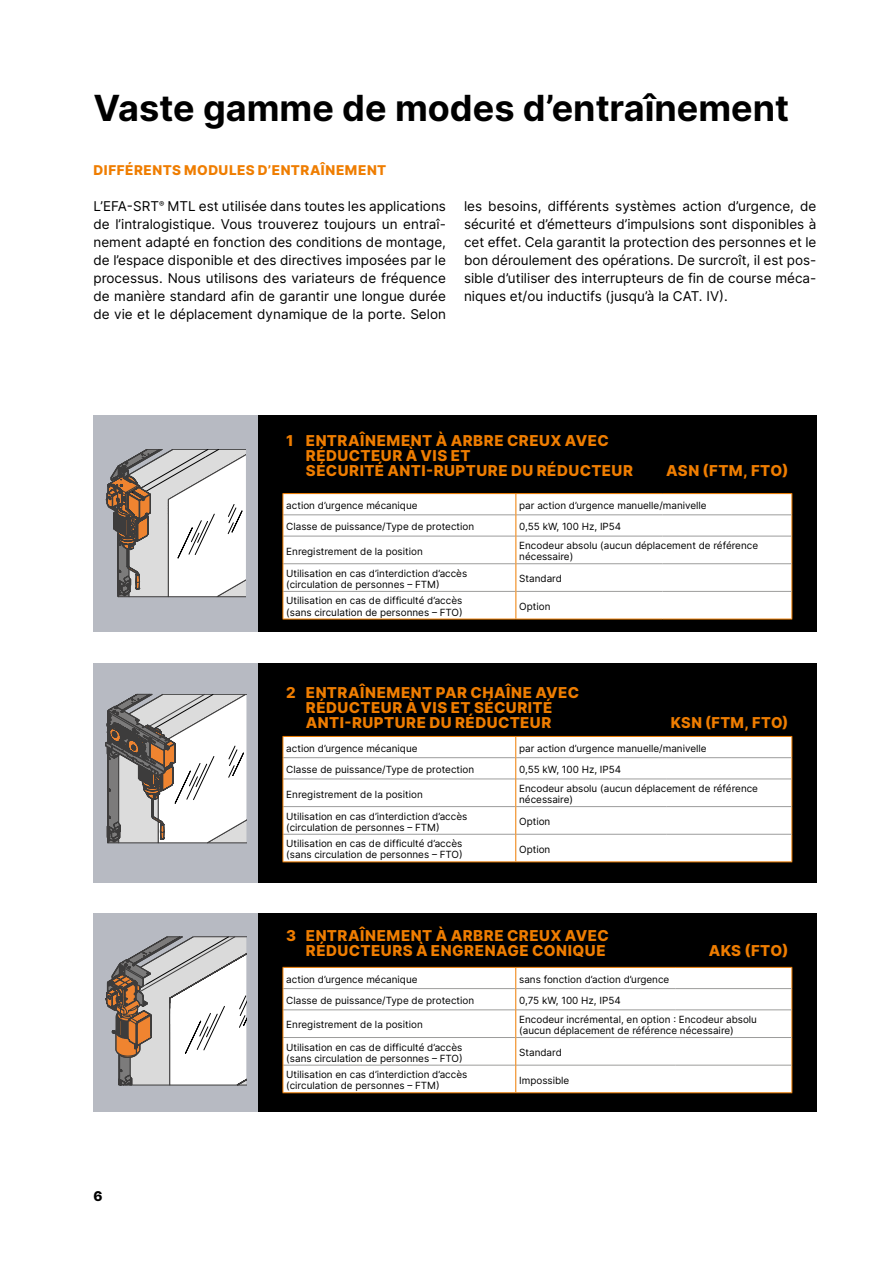
<style>
.page{position:relative;width:893px;height:1263px;background:#fff}
.page>*{position:absolute;margin:0;border:0;box-sizing:border-box;transform-origin:0 0}
.t1{font:700 36px "Inter";color:#000}
.t2{font:800 15px/15px "Inter";letter-spacing:.03em;color:#ef7d00;text-align:right}
.t3{font:13.5px/18px "Inter";color:#000;text-align:justify}
.t4{font:800 13.5px "Inter";letter-spacing:.04em;color:#ef7d00}
.t5{font:800 13.5px "Inter";color:#000}
.t6{font:9.9px/11.2px "Inter";color:#000}
</style>
<div class="page">
<div style="left:258px;top:913px;width:558px;height:198px;background:#000"></div>
<div style="left:94px;top:913px;width:164px;height:198px;background:#b7bac2"></div>
<svg style="left:105px;top:936px;width:141px;height:149px;background:#cac5c1"></svg>
<div style="left:284px;top:968px;width:507px;height:124px;background:#fff"></div>
<svg style="left:791px;top:968px;width:1px;height:124px"></svg>
<hr style="left:283px;top:988px;width:232px;height:1px;background:#9d9d9c">
<hr style="left:516px;top:988px;width:160px;height:1px;background:#9d9d9c">
<hr style="left:676px;top:988px;width:115px;height:1px;background:#9d9d9c">
<hr style="left:283px;top:1037px;width:232px;height:1px;background:#9d9d9c">
<hr style="left:516px;top:1037px;width:160px;height:1px;background:#9d9d9c">
<hr style="left:676px;top:1037px;width:115px;height:1px;background:#9d9d9c">
<hr style="left:283px;top:1065px;width:232px;height:1px;background:#9d9d9c">
<hr style="left:516px;top:1065px;width:160px;height:1px;background:#9d9d9c">
<hr style="left:676px;top:1065px;width:115px;height:1px;background:#9d9d9c">
<hr style="left:283px;top:1009px;width:232px;height:1px;background:#9d9d9c">
<hr style="left:516px;top:1009px;width:160px;height:1px;background:#9d9d9c">
<hr style="left:676px;top:1009px;width:115px;height:1px;background:#9d9d9c">
<hr style="left:283px;top:967px;width:233px;height:1px;background:#ef7d00">
<hr style="left:516px;top:967px;width:160px;height:1px;background:#ef7d00">
<hr style="left:676px;top:967px;width:116px;height:1px;background:#ef7d00">
<svg style="left:515px;top:968px;width:1px;height:124px"></svg>
<svg style="left:283px;top:968px;width:1px;height:124px"></svg>
<hr style="left:283px;top:1092px;width:233px;height:1px;background:#ef7d00">
<hr style="left:516px;top:1092px;width:160px;height:1px;background:#ef7d00">
<hr style="left:676px;top:1092px;width:116px;height:1px;background:#ef7d00">
<div style="left:258px;top:415px;width:558px;height:216px;background:#000"></div>
<div style="left:94px;top:415px;width:164px;height:216px;background:#b7bac2"></div>
<svg style="left:105px;top:449px;width:141px;height:149px;background:#cbc7c4"></svg>
<div style="left:284px;top:494px;width:507px;height:125px;background:#fff"></div>
<svg style="left:791px;top:494px;width:1px;height:125px"></svg>
<hr style="left:283px;top:514px;width:232px;height:1px;background:#9d9d9c">
<hr style="left:516px;top:514px;width:147px;height:1px;background:#9d9d9c">
<hr style="left:663px;top:514px;width:128px;height:1px;background:#9d9d9c">
<hr style="left:283px;top:563px;width:232px;height:1px;background:#9d9d9c">
<hr style="left:516px;top:563px;width:147px;height:1px;background:#9d9d9c">
<hr style="left:663px;top:563px;width:128px;height:1px;background:#9d9d9c">
<hr style="left:283px;top:591px;width:232px;height:1px;background:#9d9d9c">
<hr style="left:516px;top:591px;width:147px;height:1px;background:#9d9d9c">
<hr style="left:663px;top:591px;width:128px;height:1px;background:#9d9d9c">
<hr style="left:283px;top:536px;width:232px;height:1px;background:#9d9d9c">
<hr style="left:516px;top:536px;width:147px;height:1px;background:#9d9d9c">
<hr style="left:663px;top:536px;width:128px;height:1px;background:#9d9d9c">
<hr style="left:283px;top:493px;width:233px;height:1px;background:#ef7d00">
<hr style="left:516px;top:493px;width:147px;height:1px;background:#ef7d00">
<hr style="left:663px;top:493px;width:129px;height:1px;background:#ef7d00">
<svg style="left:515px;top:494px;width:1px;height:125px"></svg>
<svg style="left:283px;top:494px;width:1px;height:125px"></svg>
<hr style="left:283px;top:619px;width:233px;height:1px;background:#ef7d00">
<hr style="left:516px;top:619px;width:147px;height:1px;background:#ef7d00">
<hr style="left:663px;top:619px;width:129px;height:1px;background:#ef7d00">
<div style="left:258px;top:663px;width:558px;height:219px;background:#000"></div>
<div style="left:94px;top:663px;width:164px;height:219px;background:#b7bac2"></div>
<svg style="left:105px;top:694px;width:141px;height:150px;background:#c4c1be"></svg>
<div style="left:284px;top:737px;width:507px;height:124px;background:#fff"></div>
<svg style="left:791px;top:737px;width:1px;height:124px"></svg>
<hr style="left:283px;top:757px;width:232px;height:1px;background:#9d9d9c">
<hr style="left:516px;top:757px;width:151px;height:1px;background:#9d9d9c">
<hr style="left:667px;top:757px;width:124px;height:1px;background:#9d9d9c">
<hr style="left:283px;top:806px;width:232px;height:1px;background:#9d9d9c">
<hr style="left:516px;top:806px;width:151px;height:1px;background:#9d9d9c">
<hr style="left:667px;top:806px;width:124px;height:1px;background:#9d9d9c">
<hr style="left:283px;top:834px;width:232px;height:1px;background:#9d9d9c">
<hr style="left:516px;top:834px;width:151px;height:1px;background:#9d9d9c">
<hr style="left:667px;top:834px;width:124px;height:1px;background:#9d9d9c">
<hr style="left:283px;top:778px;width:232px;height:1px;background:#9d9d9c">
<hr style="left:516px;top:778px;width:151px;height:1px;background:#9d9d9c">
<hr style="left:667px;top:778px;width:124px;height:1px;background:#9d9d9c">
<hr style="left:283px;top:736px;width:233px;height:1px;background:#ef7d00">
<hr style="left:516px;top:736px;width:151px;height:1px;background:#ef7d00">
<hr style="left:667px;top:736px;width:125px;height:1px;background:#ef7d00">
<svg style="left:515px;top:737px;width:1px;height:124px"></svg>
<svg style="left:283px;top:737px;width:1px;height:124px"></svg>
<hr style="left:283px;top:861px;width:233px;height:1px;background:#ef7d00">
<hr style="left:516px;top:861px;width:151px;height:1px;background:#ef7d00">
<hr style="left:667px;top:861px;width:125px;height:1px;background:#ef7d00">
<h1 class="t1" style="left:94px;top:81px;width:697px">Vaste gamme de modes d’entraînement</h1>
<h3 class="t4" style="left:94px;top:160px;width:294px">DIFFÉRENTS MODULES D’ENTRAÎNEMENT</h3>
<p class="t3" style="left:94px;top:197px;width:354px">L’EFA-SRT<sup>®</sup> MTL est utilisée dans toutes les applications de l’intralogistique. Vous trouverez toujours un entraî&shy;nement adapté en fonction des conditions de montage, de l’espace disponible et des directives imposées par le processus. Nous utilisons des variateurs de fréquence de manière standard afin de garantir une longue durée de vie et le déplacement dynamique de la porte. Selon</p>
<p class="t3" style="left:464px;top:197px;width:354px">les besoins, différents systèmes action d’urgence, de sécurité et d’émetteurs d’impulsions sont disponibles à cet effet. Cela garantit la protection des personnes et le bon déroulement des opérations. De surcroît, il est pos&shy;sible d’utiliser des interrupteurs de fin de course méca&shy;niques et/ou inductifs (jusqu’à la CAT. IV).</p>
<h2 class="t2" style="left:306px;top:433px;width:329px;text-align:left;text-indent:-20px">1 ENTRAÎNEMENT À ARBRE CREUX AVEC<br>RÉDUCTEUR À VIS ET<br>SÉCURITÉ ANTI-RUPTURE DU RÉDUCTEUR</h2>
<h2 class="t2" style="left:666px;top:463px;width:124px">ASN (FTM, FTO)</h2>
<p class="t6" style="left:286px;top:499px;width:133px">action d’urgence mécanique</p>
<p class="t6" style="left:519px;top:499px;width:189px">par action d’urgence manuelle/manivelle</p>
<p class="t6" style="left:286px;top:521px;width:189px">Classe de puissance/Type de protection</p>
<p class="t6" style="left:519px;top:521px;width:104px">0,55 kW, 100 Hz, IP54</p>
<p class="t6" style="left:286px;top:545px;width:138px">Enregistrement de la position</p>
<p class="t6" style="left:519px;top:540px;width:240px">Encodeur absolu (aucun déplacement de référence nécessaire)</p>
<p class="t6" style="left:286px;top:567px;width:182px">Utilisation en cas d’interdiction d’accès (circulation de personnes – FTM)</p>
<p class="t6" style="left:519px;top:573px;width:44px">Standard</p>
<p class="t6" style="left:286px;top:595px;width:178px">Utilisation en cas de difficulté d’accès (sans circulation de personnes – FTO)</p>
<p class="t6" style="left:519px;top:600px;width:33px">Option</p>
<h2 class="t2" style="left:286px;top:684px;width:294px;text-align:center">2 ENTRAÎNEMENT PAR CHAÎNE AVEC<br>RÉDUCTEUR À VIS ET SÉCURITÉ<br>ANTI-RUPTURE DU RÉDUCTEUR</h2>
<h2 class="t2" style="left:671px;top:714px;width:119px">KSN (FTM, FTO)</h2>
<p class="t6" style="left:286px;top:742px;width:133px">action d’urgence mécanique</p>
<p class="t6" style="left:519px;top:742px;width:189px">par action d’urgence manuelle/manivelle</p>
<p class="t6" style="left:286px;top:764px;width:189px">Classe de puissance/Type de protection</p>
<p class="t6" style="left:519px;top:764px;width:104px">0,55 kW, 100 Hz, IP54</p>
<p class="t6" style="left:286px;top:788px;width:138px">Enregistrement de la position</p>
<p class="t6" style="left:519px;top:782px;width:240px">Encodeur absolu (aucun déplacement de référence nécessaire)</p>
<p class="t6" style="left:286px;top:810px;width:182px">Utilisation en cas d’interdiction d’accès (circulation de personnes – FTM)</p>
<p class="t6" style="left:519px;top:816px;width:33px">Option</p>
<p class="t6" style="left:286px;top:838px;width:178px">Utilisation en cas de difficulté d’accès (sans circulation de personnes – FTO)</p>
<p class="t6" style="left:519px;top:843px;width:33px">Option</p>
<h2 class="t2" style="left:286px;top:928px;width:324px">3 ENTRAÎNEMENT À ARBRE CREUX AVEC<br>RÉDUCTEURS À ENGRENAGE CONIQUE</h2>
<h2 class="t2" style="left:709px;top:943px;width:81px">AKS (FTO)</h2>
<h3 class="t5" style="left:94px;top:1186px;width:11px">6</h3>
<p class="t6" style="left:286px;top:973px;width:133px">action d’urgence mécanique</p>
<p class="t6" style="left:519px;top:973px;width:152px">sans fonction d’action d’urgence</p>
<p class="t6" style="left:286px;top:994px;width:189px">Classe de puissance/Type de protection</p>
<p class="t6" style="left:519px;top:994px;width:103px">0,75 kW, 100 Hz, IP54</p>
<p class="t6" style="left:286px;top:1019px;width:138px">Enregistrement de la position</p>
<p class="t6" style="left:519px;top:1013px;width:239px">Encodeur incrémental, en option : Encodeur absolu (aucun déplacement de référence nécessaire)</p>
<p class="t6" style="left:286px;top:1041px;width:178px">Utilisation en cas de difficulté d’accès (sans circulation de personnes – FTO)</p>
<p class="t6" style="left:519px;top:1047px;width:44px">Standard</p>
<p class="t6" style="left:286px;top:1069px;width:182px">Utilisation en cas d’interdiction d’accès (circulation de personnes – FTM)</p>
<p class="t6" style="left:519px;top:1074px;width:52px">Impossible</p>
</div>
